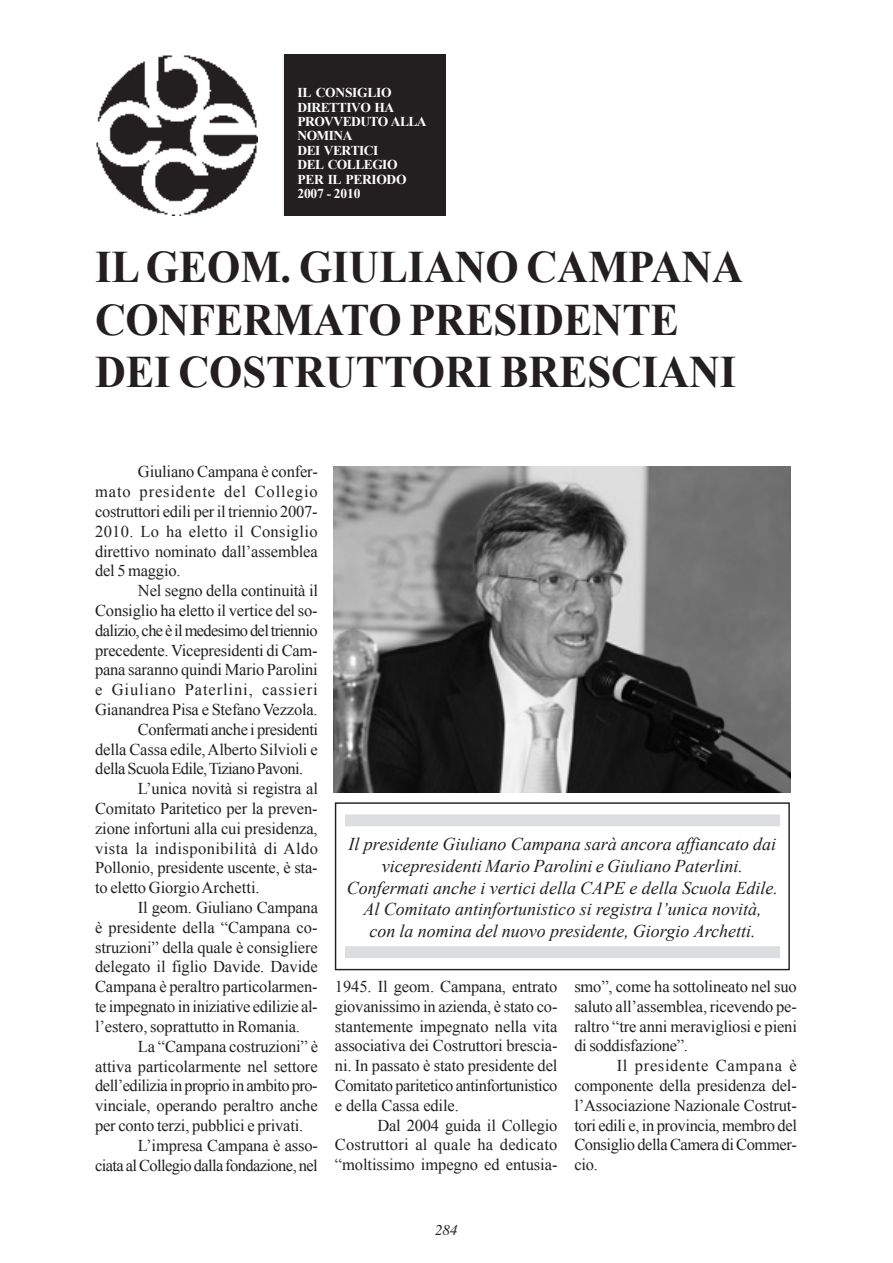
<style>
.page{position:relative;width:893px;height:1263px;background:#fff}
.page>*{position:absolute;margin:0;border:0;box-sizing:border-box;transform-origin:0 0}
.t1{font:700 45px/52.5px "Times New Roman";letter-spacing:-.005em;color:#231f20;scale:.95 1}
.t2{font:italic 18px/21.6px "Times New Roman";color:#231f20;text-align:center}
.t3{font:16.5px/19.8px "Times New Roman";letter-spacing:-.01em;color:#231f20;text-align:justify}
.t4{font:16.5px "Times New Roman";letter-spacing:-.035em;color:#231f20}
.t5{font:16.5px "Times New Roman";letter-spacing:-.03em;color:#231f20}
.t6{font:16.5px "Times New Roman";letter-spacing:-.04em;color:#231f20}
.t7{font:16.5px "Times New Roman";letter-spacing:.03em;color:#231f20}
.t8{font:16.5px "Times New Roman";letter-spacing:.055em;color:#231f20}
.t9{font:italic 15px "Times";color:#231f20}
.t10{font:700 13.5px/14.4px "Times New Roman";letter-spacing:-.04em;color:#fff}
</style>
<div class="page">
<div style="left:284px;top:54px;width:162px;height:161px;background:#231f20"></div>
<div style="left:335px;top:802px;width:455px;height:168px;border:1px solid #231f20"></div>
<div style="left:345px;top:814px;width:435px;height:12px;background:#dcdddf"></div>
<div style="left:345px;top:946px;width:435px;height:12px;background:#dcdddf"></div>
<img style="left:96px;top:55px;width:161px;height:161px">
<img style="left:334px;top:466px;width:457px;height:327px">
<p class="t10" style="left:297px;top:85px;width:131px">IL CONSIGLIO<br>DIRETTIVO HA<br>PROVVEDUTO ALLA<br>NOMINA<br>DEI VERTICI<br>DEL COLLEGIO<br>PER IL PERIODO<br>2007 - 2010</p>
<h1 class="t1" style="left:95px;top:241px;width:683px">IL GEOM. GIULIANO CAMPANA<br>CONFERMATO PRESIDENTE<br>DEI COSTRUTTORI BRESCIANI</h1>
<p class="t3" style="left:95px;top:462px;width:224px;text-indent:43px">Giuliano Campana è confer&shy;mato presidente del Collegio costruttori edili per il triennio 2007- 2010. Lo ha eletto il Consiglio direttivo nominato dall’assemblea del 5 maggio.</p>
<p class="t3" style="left:138px;top:581px;width:182px">Nel segno della continuità il</p>
<p class="t3" style="left:95px;top:600px;width:224px">Consiglio ha eletto il vertice del so-</p>
<p class="t6" style="left:95px;top:621px;width:224px">dalizio, che è il medesimo del triennio</p>
<p class="t3" style="left:95px;top:640px;width:224px">precedente. Vicepresidenti di Cam-</p>
<p class="t3" style="left:95px;top:660px;width:224px">pana saranno quindi Mario Parolini</p>
<p class="t8" style="left:95px;top:680px;width:224px">e Giuliano Paterlini, cassieri</p>
<p class="t3" style="left:95px;top:699px;width:224px">Gianandrea Pisa e Stefano Vezzola.</p>
<p class="t3" style="left:138px;top:719px;width:182px">Confermati anche i presidenti</p>
<p class="t3" style="left:95px;top:739px;width:224px">della Cassa edile, Alberto Silvioli e</p>
<p class="t4" style="left:95px;top:760px;width:210px">della Scuola Edile, Tiziano Pavoni.</p>
<p class="t3" style="left:138px;top:779px;width:182px">L’unica novità si registra al</p>
<p class="t3" style="left:95px;top:798px;width:224px">Comitato Paritetico per la preven-</p>
<p class="t3" style="left:95px;top:818px;width:224px">zione infortuni alla cui presidenza,</p>
<p class="t7" style="left:95px;top:839px;width:224px">vista la indisponibilità di Aldo</p>
<p class="t3" style="left:95px;top:858px;width:224px">Pollonio, presidente uscente, è sta-</p>
<p class="t3" style="left:95px;top:878px;width:166px">to eletto Giorgio Archetti.</p>
<p class="t3" style="left:138px;top:897px;width:182px">Il geom. Giuliano Campana</p>
<p class="t3" style="left:95px;top:917px;width:224px">è presidente della “Campana co-</p>
<p class="t3" style="left:95px;top:937px;width:224px">struzioni” della quale è consigliere</p>
<p class="t3" style="left:95px;top:957px;width:224px">delegato il figlio Davide. Davide</p>
<p class="t3" style="left:95px;top:977px;width:224px">Campana è peraltro particolarmen-</p>
<p class="t3" style="left:95px;top:996px;width:224px">te impegnato in iniziative edilizie al-</p>
<p class="t3" style="left:95px;top:1016px;width:206px">l’estero, soprattutto in Romania.</p>
<p class="t3" style="left:138px;top:1036px;width:182px">La “Campana costruzioni” è</p>
<p class="t3" style="left:95px;top:1056px;width:224px">attiva particolarmente nel settore</p>
<p class="t5" style="left:95px;top:1076px;width:224px">dell’edilizia in proprio in ambito pro-</p>
<p class="t3" style="left:95px;top:1095px;width:224px">vinciale, operando peraltro anche</p>
<p class="t3" style="left:95px;top:1115px;width:210px">per conto terzi, pubblici e privati.</p>
<p class="t3" style="left:138px;top:1135px;width:182px">L’impresa Campana è asso-</p>
<p class="t4" style="left:95px;top:1156px;width:224px">ciata al Collegio dalla fondazione, nel</p>
<p class="t2" style="left:347px;top:833px;width:433px">Il presidente Giuliano Campana sarà ancora affiancato dai vicepresidenti Mario Parolini e Giuliano Paterlini.<br>Confermati anche i vertici della CAPE e della Scuola Edile.<br>Al Comitato antinfortunistico si registra l’unica novità,<br>con la nomina del nuovo presidente, Giorgio Archetti.</p>
<p class="t3" style="left:335px;top:976px;width:224px">1945. Il geom. Campana, entrato giovanissimo in azienda, è stato co&shy;stantemente impegnato nella vita associativa dei Costruttori brescia&shy;ni. In passato è stato presidente del Comitato paritetico antinfortunistico e della Cassa edile.</p>
<p class="t3" style="left:335px;top:1115px;width:224px;text-indent:42px">Dal 2004 guida il Collegio Costruttori al quale ha dedicato “moltissimo impegno ed entusia-</p>
<p class="t3" style="left:574px;top:976px;width:224px">smo”, come ha sottolineato nel suo saluto all’assemblea, ricevendo pe&shy;raltro “tre anni meravigliosi e pieni di soddisfazione”.</p>
<p class="t3" style="left:574px;top:1056px;width:224px;text-indent:42px">Il presidente Campana è componente della presidenza del&shy;l’Associazione Nazionale Costrut&shy;tori edili e, in provincia, membro del Consiglio della Camera di Commer&shy;cio.</p>
<p class="t9" style="left:435px;top:1224px;width:24px">284</p>
</div>
